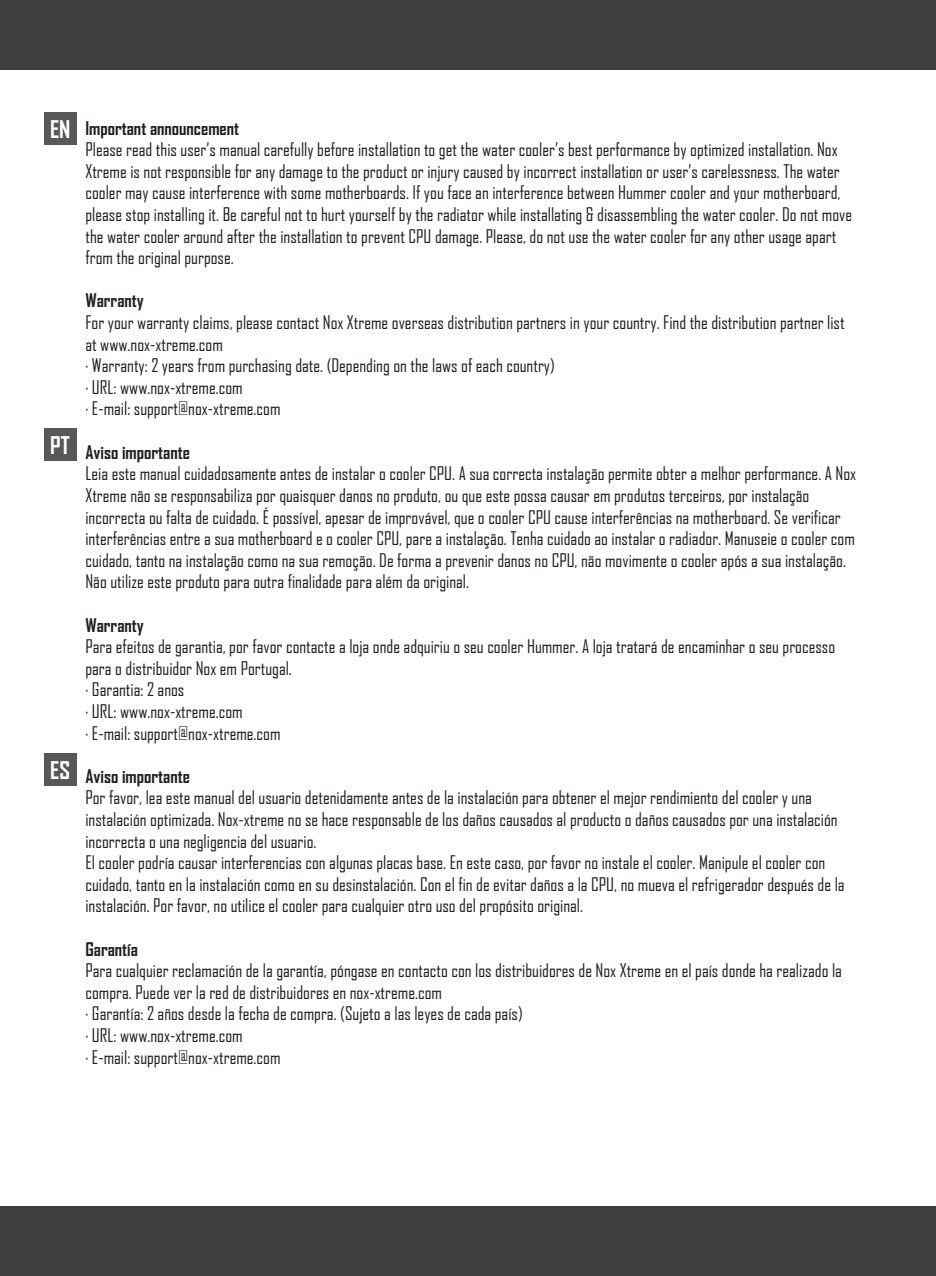
<style>
.page{position:relative;width:936px;height:1276px;background:#fff}
.page>*{position:absolute;margin:0;border:0;box-sizing:border-box;transform-origin:0 0}
.t1{font:700 23.4px "Agency FB";color:#fff}
.t2{font:18px/21.6px "Agency FB";color:#231f20}
.t3{font:700 18px "Agency FB";color:#231f20}
</style>
<div class="page">
<div style="left:44px;top:112px;width:32px;height:32px;background:#57585a"></div>
<div style="left:44px;top:429px;width:32px;height:32px;background:#57585a"></div>
<div style="left:44px;top:753px;width:32px;height:32px;background:#57585a"></div>
<div style="left:0;top:0;width:935px;height:70px;background:#3e3e3f"></div>
<div style="left:0;top:1206px;width:935px;height:70px;background:#3e3e3f"></div>
<p class="t1" style="left:50px;top:115px;width:22px">EN</p>
<p class="t1" style="left:50px;top:431px;width:21px">PT</p>
<p class="t1" style="left:50px;top:756px;width:21px">ES</p>
<p class="t3" style="left:85px;top:117px;width:155px">Important announcement</p>
<p class="t2" style="left:85px;top:138px;width:768px">Please read this user’s manual carefully before installation to get the water cooler’s best performance by optimized installation. Nox Xtreme is not responsible for any damage to the product or injury caused by incorrect installation or user’s carelessness. The water cooler may cause interference with some motherboards. If you face an interference between Hummer cooler and your motherboard, please stop installing it. Be careful not to hurt yourself by the radiator while installating &amp; disassembling the water cooler. Do not move the water cooler around after the installation to prevent CPU damage. Please, do not use the water cooler for any other usage apart from the original purpose.</p>
<p class="t3" style="left:85px;top:289px;width:60px">Warranty</p>
<p class="t2" style="left:85px;top:311px;width:760px">For your warranty claims, please contact Nox Xtreme overseas distribution partners in your country. Find the distribution partner list at www.nox-xtreme.com<br>· Warranty: 2 years from purchasing date. (Depending on the laws of each country)<br>· URL: www.nox-xtreme.com<br>· E-mail: support@nox-xtreme.com</p>
<p class="t3" style="left:85px;top:441px;width:106px">Aviso importante</p>
<p class="t2" style="left:85px;top:462px;width:772px">Leia este manual cuidadosamente antes de instalar o cooler CPU. A sua correcta instalação permite obter a melhor performance. A Nox Xtreme não se responsabiliza por quaisquer danos no produto, ou que este possa causar em produtos terceiros, por instalação incorrecta ou falta de cuidado. É possível, apesar de improvável, que o cooler CPU cause interferências na motherboard. Se verificar interferências entre a sua motherboard e o cooler CPU, pare a instalação. Tenha cuidado ao instalar o radiador. Manuseie o cooler com cuidado, tanto na instalação como na sua remoção. De forma a prevenir danos no CPU, não movimente o cooler após a sua instalação.<br>Não utilize este produto para outra finalidade para além da original.</p>
<p class="t3" style="left:85px;top:613px;width:60px">Warranty</p>
<p class="t2" style="left:85px;top:635px;width:751px">Para efeitos de garantia, por favor contacte a loja onde adquiriu o seu cooler Hummer. A loja tratará de encaminhar o seu processo para o distribuidor Nox em Portugal.<br>· Garantia: 2 anos<br>· URL: www.nox-xtreme.com<br>· E-mail: support@nox-xtreme.com</p>
<p class="t3" style="left:85px;top:765px;width:106px">Aviso importante</p>
<p class="t2" style="left:85px;top:786px;width:760px">Por favor, lea este manual del usuario detenidamente antes de la instalación para obtener el mejor rendimiento del cooler y una instalación optimizada. Nox-xtreme no se hace responsable de los daños causados al producto o daños causados por una instalación incorrecta o una negligencia del usuario.<br>El cooler podría causar interferencias con algunas placas base. En este caso, por favor no instale el cooler. Manipule el cooler con cuidado, tanto en la instalación como en su desinstalación. Con el fin de evitar daños a la CPU, no mueva el refrigerador después de la instalación. Por favor, no utilice el cooler para cualquier otro uso del propósito original.</p>
<p class="t3" style="left:85px;top:937px;width:54px">Garantía</p>
<p class="t2" style="left:85px;top:959px;width:758px">Para cualquier reclamación de la garantía, póngase en contacto con los distribuidores de Nox Xtreme en el país donde ha realizado la compra. Puede ver la red de distribuidores en nox-xtreme.com<br>· Garantía: 2 años desde la fecha de compra. (Sujeto a las leyes de cada país)<br>· URL: www.nox-xtreme.com<br>· E-mail: support@nox-xtreme.com</p>
</div>
